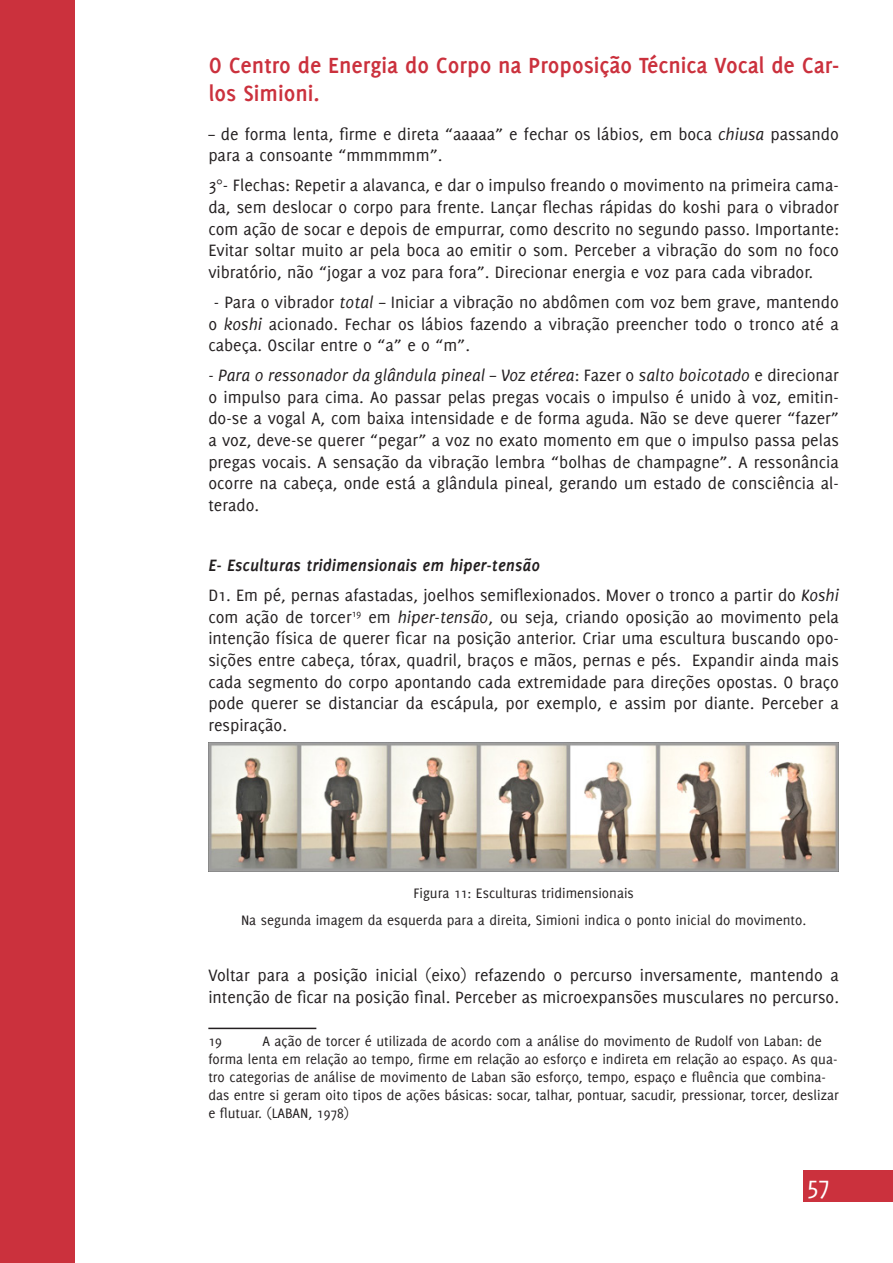
<style>
.page{position:relative;width:893px;height:1263px;background:#fff}
.page>*{position:absolute;margin:0;border:0;box-sizing:border-box;transform-origin:0 0}
.t1{font:27px "Delicious";color:#fff}
.t2{font:700 24px/28.8px "Delicious";color:#cb313d}
.t3{font:18px/21.6px "Delicious";color:#231f20;text-align:justify}
.t4{font:italic 700 18px "Delicious";color:#231f20}
.t5{font:15px/18px "Delicious";color:#231f20}
.s1{font-style:italic}
</style>
<div class="page">
<div style="left:0;top:0;width:74px;height:1263px;background:#cb313d"></div>
<div style="left:804px;top:1170px;width:89px;height:32px;background:#cb313d"></div>
<img style="left:208px;top:743px;width:631px;height:129px">
<hr style="left:208px;top:1028px;width:108px;height:1px;background:#231f20">
<h2 class="t2" style="left:209px;top:50px;width:632px">O Centro de Energia do Corpo na Proposição Técnica Vocal de Car&shy;los Simioni.</h2>
<p class="t3" style="left:208px;top:123px;width:632px">– de forma lenta, firme e direta “aaaaa” e fechar os lábios, em boca <span class="s1">chiusa</span> passando para a consoante “mmmmmm”.</p>
<p class="t3" style="left:208px;top:174px;width:632px">3°- Flechas: Repetir a alavanca, e dar o impulso freando o movimento na primeira cama&shy;da, sem deslocar o corpo para frente. Lançar flechas rápidas do koshi para o vibrador com ação de socar e depois de empurrar, como descrito no segundo passo. Importante:<br>Evitar soltar muito ar pela boca ao emitir o som. Perceber a vibração do som no foco vibratório, não “jogar a voz para fora”. Direcionar energia e voz para cada vibrador.</p>
<p class="t3" style="left:208px;top:291px;width:632px">- Para o vibrador <span class="s1">total</span> – Iniciar a vibração no abdômen com voz bem grave, mantendo o <span class="s1">koshi</span> acionado. Fechar os lábios fazendo a vibração preencher todo o tronco até a cabeça. Oscilar entre o “a” e o “m”.</p>
<p class="t3" style="left:208px;top:364px;width:632px">- <span class="s1">Para o ressonador da glândula pineal – Voz etérea</span>: Fazer o <span class="s1">salto boicotado</span> e direcionar o impulso para cima. Ao passar pelas pregas vocais o impulso é unido à voz, emitin&shy;do-se a vogal A, com baixa intensidade e de forma aguda. Não se deve querer “fazer” a voz, deve-se querer “pegar” a voz no exato momento em que o impulso passa pelas pregas vocais. A sensação da vibração lembra “bolhas de champagne”. A ressonância ocorre na cabeça, onde está a glândula pineal, gerando um estado de consciência al&shy;terado.</p>
<p class="t4" style="left:208px;top:555px;width:333px">E- Esculturas tridimensionais em hiper-tensão</p>
<p class="t3" style="left:208px;top:584px;width:632px">D1. Em pé, pernas afastadas, joelhos semiflexionados. Mover o tronco a partir do <span class="s1">Koshi </span>com ação de torcer<sup>19</sup> em <span class="s1">hiper-tensão</span>, ou seja, criando oposição ao movimento pela intenção física de querer ficar na posição anterior. Criar uma escultura buscando opo&shy;sições entre cabeça, tórax, quadril, braços e mãos, pernas e pés. Expandir ainda mais cada segmento do corpo apontando cada extremidade para direções opostas. O braço pode querer se distanciar da escápula, por exemplo, e assim por diante. Perceber a respiração.</p>
<p class="t5" style="left:413px;top:884px;width:222px">Figura 11: Esculturas tridimensionais</p>
<p class="t5" style="left:241px;top:910px;width:567px">Na segunda imagem da esquerda para a direita, Simioni indica o ponto inicial do movimento.</p>
<p class="t3" style="left:208px;top:964px;width:632px">Voltar para a posição inicial (eixo) refazendo o percurso inversamente, mantendo a intenção de ficar na posição final. Perceber as microexpansões musculares no percurso.</p>
<p class="t5" style="left:208px;top:1032px;width:15px">19</p>
<p class="t5" style="left:208px;top:1032px;width:632px;text-indent:54px">A ação de torcer é utilizada de acordo com a análise do movimento de Rudolf von Laban: de forma lenta em relação ao tempo, firme em relação ao esforço e indireta em relação ao espaço. As qua&shy;tro categorias de análise de movimento de Laban são esforço, tempo, espaço e fluência que combina&shy;das entre si geram oito tipos de ações básicas: socar, talhar, pontuar, sacudir, pressionar, torcer, deslizar e flutuar. (LABAN, 1978)</p>
<h1 class="t1" style="left:807px;top:1169px;width:24px">57</h1>
</div>
